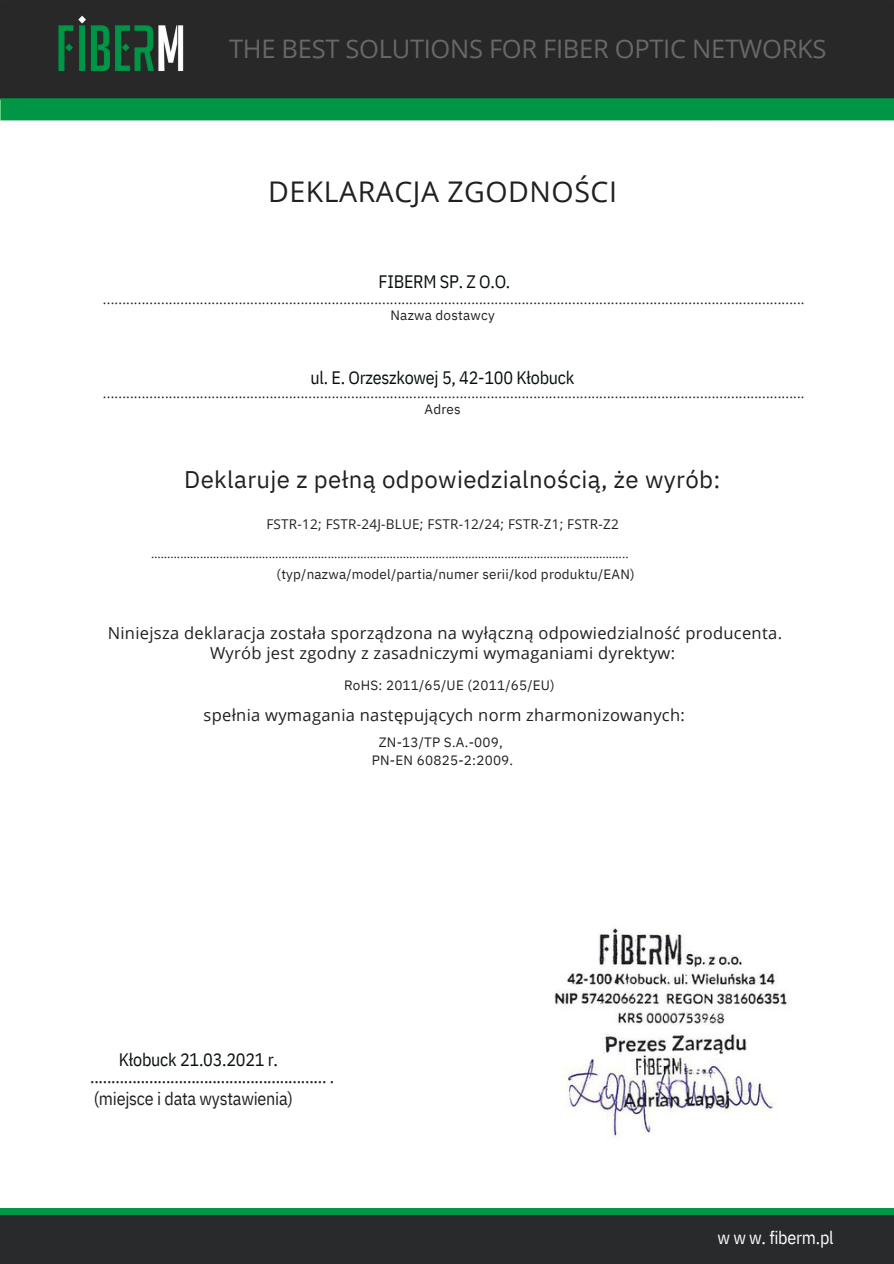
<style>
.page{position:relative;width:894px;height:1264px;background:#fff}
.page>*{position:absolute;margin:0;border:0;box-sizing:border-box;transform-origin:0 0}
.t1{font:28.5px "Open Sans";letter-spacing:.02em;color:#231f20}
.t2{font:25.5px "Open Sans";letter-spacing:-.01em;color:#66686a}
.t3{font:24px "IBM Plex Sans";letter-spacing:.015em;color:#231f20}
.t4{font:18px/16.8px "IBM Plex Sans Cond";letter-spacing:-.015em;color:#231f20}
.t5{font:18px "IBM Plex Sans Cond";letter-spacing:-.015em;color:#090f10}
.t6{font:18px "IBM Plex Sans Cond";letter-spacing:-.015em;color:#fff}
.t7{font:16.5px/19.2px "Open Sans";letter-spacing:.02em;color:#231f20;text-align:center}
.t8{font:13.5px/15.8px "IBM Plex Sans";letter-spacing:.015em;color:#231f20}
.t9{font:13.5px "Open Sans";letter-spacing:.02em;color:#231f20}
.t10{font:12px "IBM Plex Sans";color:#231f20}
.s1{color:#090f10}
</style>
<div class="page">
<div style="left:0;top:1211px;width:893px;height:52px;background:#292a2c"></div>
<div style="left:0;top:1207px;width:893px;height:7px;background:#009848"></div>
<img style="left:0;top:0;width:893px;height:121px">
<img style="left:554px;top:928px;width:233px;height:210px">
<p class="t2" style="left:229px;top:31px;width:598px">THE BEST SOLUTIONS FOR FIBER OPTIC NETWORKS</p>
<h3 class="t1" style="left:268px;top:172px;width:350px">DEKLARACJA ZGODNOŚCI</h3>
<h4 class="t5" style="left:378px;top:269px;width:133px">FIBERM SP. Z O.O.</h4>
<h5 class="t8" style="left:390px;top:291px;width:415px;text-indent:-287px">.....................................................................................................................................................................................<br>Nazwa dostawcy</h5>
<p class="t5" style="left:310px;top:365px;width:265px">ul. E. Orzeszkowej 5, 42-100 Kłobuck</p>
<p class="t8" style="left:424px;top:385px;width:381px;text-indent:-321px">.....................................................................................................................................................................................<br>Adres</p>
<h5 class="t3" style="left:184px;top:463px;width:537px">Deklaruje z pełną odpowiedzialnością, że wyrób:</h5>
<h6 class="t9" style="left:266px;top:514px;width:354px">FSTR-12; FSTR-24J-BLUE; FSTR-12/24; FSTR-Z1; FSTR-Z2</h6>
<h5 class="t10" style="left:151px;top:546px;width:479px">………………………………………………………………………………………………………………………………..</h5>
<p class="t8" style="left:276px;top:565px;width:359px">(typ/nazwa/model/partia/numer serii/kod produktu/EAN)</p>
<h5 class="t7" style="left:108px;top:623px;width:675px">Niniejsza deklaracja została sporządzona na wyłączną odpowiedzialność producenta.<br>Wyrób jest zgodny z zasadniczymi wymaganiami dyrektyw:</h5>
<h6 class="t8" style="left:344px;top:677px;width:212px">RoHS: 2011/65/UE (2011/65/EU)</h6>
<p class="t7" style="left:203px;top:705px;width:483px">spełnia wymagania następujących norm zharmonizowanych:</p>
<p class="t8" style="left:372px;top:732px;width:143px;line-height:18px;text-align:center">ZN-13/TP S.A.-009,<br>PN-EN 60825-2:2009.</p>
<h1 class="t4" style="left:90px;top:1051px;width:245px;text-indent:29px"><span class="s1">Kłobuck 21.03.2021 r. </span>........................................................ .</h1>
<h1 class="t4" style="left:94px;top:1089px;width:201px">(miejsce i data wystawienia)</h1>
<h5 class="t6" style="left:717px;top:1225px;width:118px">w w w. fiberm.pl</h5>
</div>
